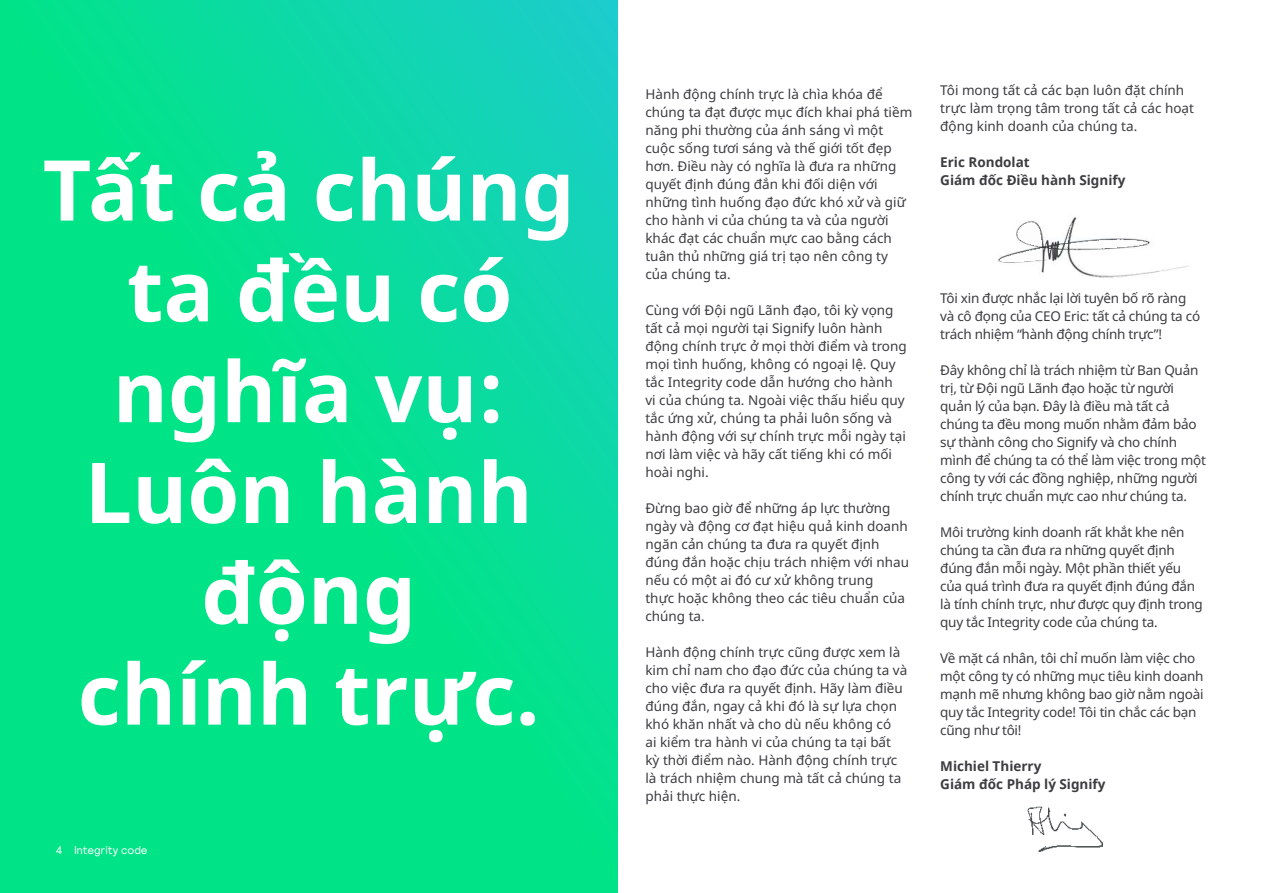
<style>
.page{position:relative;width:1263px;height:893px;background:#fff}
.page>*{position:absolute;margin:0;border:0;box-sizing:border-box;transform-origin:0 0}
.t1{font:700 84px/100.8px "Noto Sans";color:#fff;text-align:center}
.t2{font:13.5px/18px "Noto Sans";color:#3c3c41}
.t3{font:13.5px/18px "Noto Sans";letter-spacing:-.02em;color:#3c3c41}
.t4{font:700 13.5px/18px "Noto Sans";color:#3c3c41}
.t5{font:11.25px "Signify Relative";letter-spacing:-.005em;color:#fff}
</style>
<div class="page">
<svg style="left:0;top:0;width:617px;height:893px;background:#04df93"></svg>
<img style="left:998px;top:217px;width:190px;height:61px">
<img style="left:999px;top:221px;width:149px;height:40px">
<img style="left:1028px;top:807px;width:75px;height:44px">
<h1 class="t1" style="left:43px;top:142px;width:534px">Tất cả chúng ta đều có nghĩa vụ:<br>Luôn hành động<br>chính trực.</h1>
<p class="t5" style="left:56px;top:842px;width:93px">4 Integrity code</p>
<p class="t2" style="left:645px;top:86px;width:268px">Hành động chính trực là chìa khóa để chúng ta đạt được mục đích khai phá tiềm năng phi thường của ánh sáng vì một cuộc sống tươi sáng và thế giới tốt đẹp hơn. Điều này có nghĩa là đưa ra những quyết định đúng đắn khi đối diện với những tình huống đạo đức khó xử và giữ cho hành vi của chúng ta và của người khác đạt các chuẩn mực cao bằng cách tuân thủ những giá trị tạo nên công ty của chúng ta.</p>
<p class="t2" style="left:645px;top:302px;width:263px">Cùng với Đội ngũ Lãnh đạo, tôi kỳ vọng tất cả mọi người tại Signify luôn hành động chính trực ở mọi thời điểm và trong mọi tình huống, không có ngoại lệ. Quy tắc Integrity code dẫn hướng cho hành<br>vi của chúng ta. Ngoài việc thấu hiểu quy tắc ứng xử, chúng ta phải luôn sống và hành động với sự chính trực mỗi ngày tại nơi làm việc và hãy cất tiếng khi có mối hoài nghi.</p>
<p class="t2" style="left:645px;top:500px;width:265px">Đừng bao giờ để những áp lực thường ngày và động cơ đạt hiệu quả kinh doanh ngăn cản chúng ta đưa ra quyết định đúng đắn hoặc chịu trách nhiệm với nhau nếu có một ai đó cư xử không trung<br>thực hoặc không theo các tiêu chuẩn của chúng ta.</p>
<p class="t2" style="left:645px;top:644px;width:263px">Hành động chính trực cũng được xem là kim chỉ nam cho đạo đức của chúng ta và cho việc đưa ra quyết định. Hãy làm điều đúng đắn, ngay cả khi đó là sự lựa chọn khó khăn nhất và cho dù nếu không có<br>ai kiểm tra hành vi của chúng ta tại bất kỳ thời điểm nào. Hành động chính trực là trách nhiệm chung mà tất cả chúng ta phải thực hiện.</p>
<p class="t2" style="left:940px;top:81px;width:255px">Tôi mong tất cả các bạn luôn đặt chính trực làm trọng tâm trong tất cả các hoạt động kinh doanh của chúng ta.</p>
<p class="t4" style="left:940px;top:153px;width:187px">Eric Rondolat<br>Giám đốc Điều hành Signify</p>
<p class="t3" style="left:940px;top:289px;width:261px">Tôi xin được nhắc lại lời tuyên bố rõ ràng và cô đọng của CEO Eric: tất cả chúng ta có trách nhiệm “hành động chính trực”!</p>
<p class="t3" style="left:940px;top:361px;width:267px">Đây không chỉ là trách nhiệm từ Ban Quản trị, từ Đội ngũ Lãnh đạo hoặc từ người quản lý của bạn. Đây là điều mà tất cả chúng ta đều mong muốn nhằm đảm bảo sự thành công cho Signify và cho chính mình để chúng ta có thể làm việc trong một công ty với các đồng nghiệp, những người chính trực chuẩn mực cao như chúng ta.</p>
<p class="t3" style="left:940px;top:523px;width:264px">Môi trường kinh doanh rất khắt khe nên chúng ta cần đưa ra những quyết định đúng đắn mỗi ngày. Một phần thiết yếu của quá trình đưa ra quyết định đúng đắn là tính chính trực, như được quy định trong quy tắc Integrity code của chúng ta.</p>
<p class="t3" style="left:940px;top:649px;width:265px">Về mặt cá nhân, tôi chỉ muốn làm việc cho một công ty có những mục tiêu kinh doanh mạnh mẽ nhưng không bao giờ nằm ngoài quy tắc Integrity code! Tôi tin chắc các bạn cũng như tôi!</p>
<p class="t4" style="left:940px;top:757px;width:167px">Michiel Thierry<br>Giám đốc Pháp lý Signify</p>
</div>
